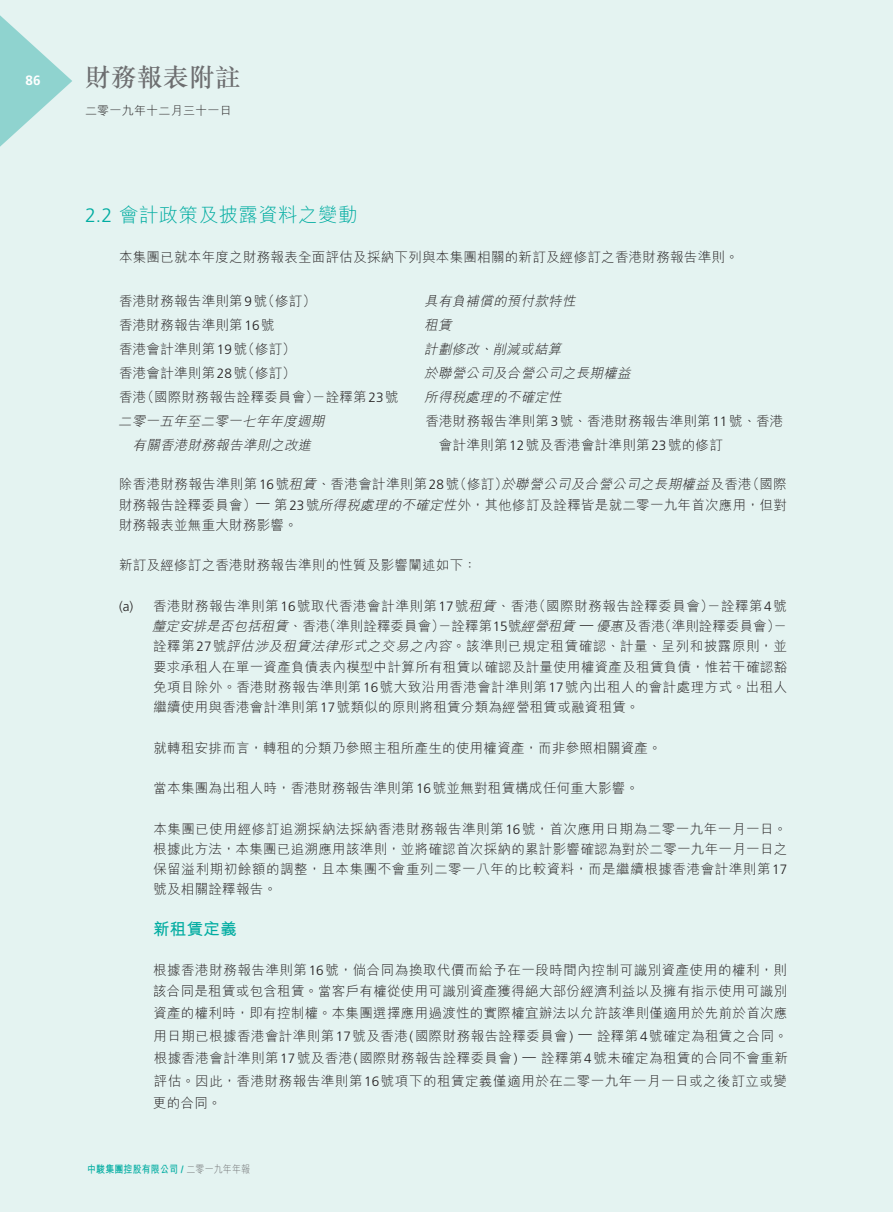
<style>
.page{position:relative;width:893px;height:1212px;background:#fff}
.page>*{position:absolute;margin:0;border:0;box-sizing:border-box;transform-origin:0 0}
.t1{font:25.5px "M Sung HK Medium E Ten B5 H";letter-spacing:.02em;color:#6d6e70}
.t2{font:19.5px "M Hei HK Light E Ten B5 H";letter-spacing:.02em;color:#00aca1}
.t3{font:16.5px "M Hei HK Bold E Ten B5 H";letter-spacing:.02em;color:#00aca1}
.t4{font:13.5px/20.2px "M Hei HK Light E Ten B5 H";letter-spacing:.02em;color:#231f20;text-align:justify}
.t5{font:italic 13.5px/24px "M Hei HK Light E Ten B5 H";color:#231f20;text-align:center}
.t6{font:700 13.5px "Frutiger LT Std";color:#fff}
.t7{font:12px "M Hei HK Light E Ten B5 H";letter-spacing:.02em;color:#231f20}
.t8{font:10.5px "M Hei HK Bold E Ten B5 H";letter-spacing:.02em;color:#00aca1;scale:.85 1}
.s1{font-family:"Frutiger LT Std";font-weight:300}
.s2{font-style:italic}
.s3{font-family:"Frutiger LT Std";font-weight:700;font-stretch:condensed}
.s4{font-family:"M Hei HK Light E Ten B5 H";color:#6d6e70}
</style>
<div class="page">
<div style="left:0;top:0;width:892px;height:1212px;background:#e4f3f1"></div>
<svg style="left:0;top:15px;width:72px;height:132px"></svg>
<p class="t6" style="left:26px;top:73px;width:17px">86</p>
<h1 class="t1" style="left:85px;top:68px;width:157px">財務報表附註</h1>
<p class="t7" style="left:85px;top:106px;width:148px">二零一九年十二月三十一日</p>
<h2 class="t2" style="left:85px;top:207px;width:274px"><span class="s1">2.2</span> 會計政策及披露資料之變動</h2>
<p class="t4" style="left:119px;top:249px;width:621px">本集團已就本年度之財務報表全面評估及採納下列與本集團相關的新訂及經修訂之香港財務報告準則。</p>
<p class="t4" style="left:119px;top:293px;width:198px">香港財務報告準則第<span class="s1">9</span>號（修訂）</p>
<p class="t5" style="left:424px;top:291px;width:155px">具有負補償的預付款特性</p>
<p class="t4" style="left:119px;top:317px;width:157px">香港財務報告準則第<span class="s1">16</span>號</p>
<p class="t5" style="left:424px;top:315px;width:31px">租賃</p>
<p class="t4" style="left:119px;top:341px;width:178px">香港會計準則第<span class="s1">19</span>號（修訂）</p>
<p class="t5" style="left:424px;top:339px;width:141px">計劃修改、削減或結算</p>
<p class="t4" style="left:119px;top:365px;width:178px">香港會計準則第<span class="s1">28</span>號（修訂）</p>
<p class="t5" style="left:424px;top:363px;width:210px">於聯營公司及合營公司之長期權益</p>
<p class="t4" style="left:119px;top:389px;width:281px">香港（國際財務報告詮釋委員會）－詮釋第<span class="s1">23</span>號</p>
<p class="t5" style="left:424px;top:387px;width:141px">所得稅處理的不確定性</p>
<p class="t5" style="left:118px;top:411px;width:210px">二零一五年至二零一七年年度週期有關香港財務報告準則之改進</p>
<p class="t4" style="left:439px;top:411px;width:346px;line-height:24px;text-indent:-13px">香港財務報告準則第<span class="s1">3</span>號、香港財務報告準則第<span class="s1">11</span>號、香港會計準則第<span class="s1">12</span>號及香港會計準則第<span class="s1">23</span>號的修訂</p>
<p class="t4" style="left:119px;top:476px;width:669px">除香港財務報告準則第<span class="s1">16</span>號<span class="s2">租賃</span>、香港會計準則第<span class="s1">28</span>號（修訂）<span class="s2">於聯營公司及合營公司之長期權益</span>及香港（國際財務報告詮釋委員會）<sup>—</sup> 第<span class="s1">23</span>號<span class="s2">所得稅處理的不確定性</span>外，其他修訂及詮釋皆是就二零一九年首次應用，但對財務報表並無重大財務影響。</p>
<p class="t4" style="left:119px;top:557px;width:359px">新訂及經修訂之香港財務報告準則的性質及影響闡述如下：</p>
<p class="t4" style="left:152px;top:597px;width:636px;text-indent:-33px"><span class="s1">(a)</span> 香港財務報告準則第<span class="s1">16</span>號取代香港會計準則第<span class="s1">17</span>號<span class="s2">租賃</span>、香港（國際財務報告詮釋委員會）－詮釋第<span class="s1">4</span>號<span class="s2">釐定安排是否包括租賃</span>、香港（準則詮釋委員會）－詮釋第<span class="s1">15</span>號<span class="s2">經營租賃</span> <sup>—</sup><span class="s2">優惠</span>及香港（準則詮釋委員會）－詮釋第<span class="s1">27</span>號<span class="s2">評估涉及租賃法律形式之交易之內容</span>。該準則已規定租賃確認、計量、呈列和披露原則，並要求承租人在單一資產負債表內模型中計算所有租賃以確認及計量使用權資產及租賃負債，惟若干確認豁免項目除外。香港財務報告準則第<span class="s1">16</span>號大致沿用香港會計準則第<span class="s1">17</span>號內出租人的會計處理方式。出租人繼續使用與香港會計準則第<span class="s1">17</span>號類似的原則將租賃分類為經營租賃或融資租賃。</p>
<p class="t4" style="left:153px;top:739px;width:509px">就轉租安排而言，轉租的分類乃參照主租所產生的使用權資產，而非參照相關資產。</p>
<p class="t4" style="left:153px;top:780px;width:487px">當本集團為出租人時，香港財務報告準則第<span class="s1">16</span>號並無對租賃構成任何重大影響。</p>
<p class="t4" style="left:153px;top:820px;width:635px">本集團已使用經修訂追溯採納法採納香港財務報告準則第<span class="s1">16</span>號，首次應用日期為二零一九年一月一日。根據此方法，本集團已追溯應用該準則，並將確認首次採納的累計影響確認為對於二零一九年一月一日之保留溢利期初餘額的調整，且本集團不會重列二零一八年的比較資料，而是繼續根據香港會計準則第<span class="s1">17</span>號及相關詮釋報告。</p>
<p class="t3" style="left:153px;top:922px;width:85px">新租賃定義</p>
<p class="t4" style="left:153px;top:962px;width:635px">根據香港財務報告準則第<span class="s1">16</span>號，倘合同為換取代價而給予在一段時間內控制可識別資產使用的權利，則該合同是租賃或包含租賃。當客戶有權從使用可識別資產獲得絕大部份經濟利益以及擁有指示使用可識別</p>
<p class="t4" style="left:153px;top:1004px;width:636px;line-height:22.5px">資產的權利時，即有控制權。本集團選擇應用過渡性的實際權宜辦法以允許該準則僅適用於先前於首次應用日期已根據香港會計準則第<span class="s1">17</span>號及香港<span class="s1">(</span>國際財務報告詮釋委員會<span class="s1">) —</span> 詮釋第<span class="s1">4</span>號確定為租賃之合同。根據香港會計準則第<span class="s1">17</span>號及香港<span class="s1">(</span>國際財務報告詮釋委員會<span class="s1">) —</span> 詮釋第<span class="s1">4</span>號未確定為租賃的合同不會重新評估。因此，香港財務報告準則第<span class="s1">16</span>號項下的租賃定義僅適用於在二零一九年一月一日或之後訂立或變更的合同。</p>
<p class="t8" style="left:87px;top:1165px;width:193px">中駿集團控股有限公司 <span class="s3">/</span> <span class="s4">二零一九年年報</span></p>
</div>
